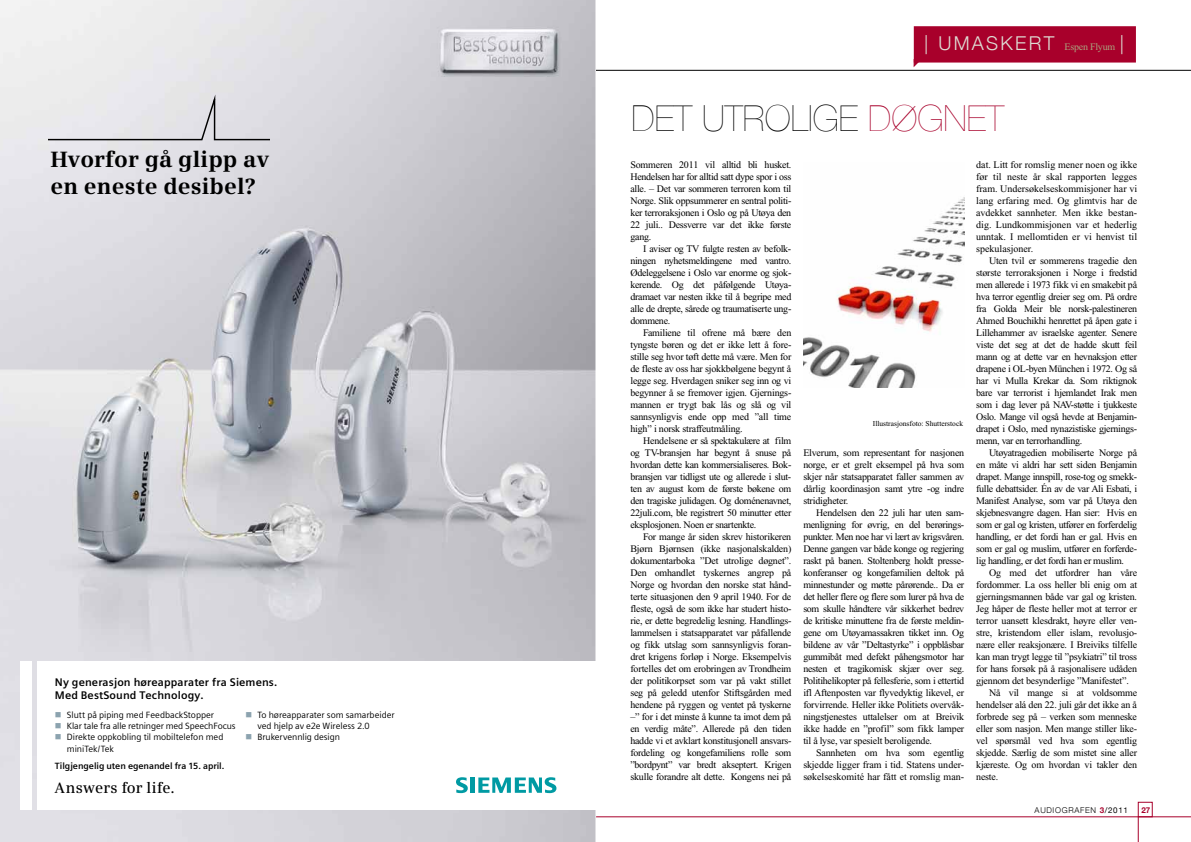
<style>
.page{position:relative;width:1191px;height:842px;background:#fff}
.page>*{position:absolute;margin:0;border:0;box-sizing:border-box;transform-origin:0 0}
.t1{font:200 36px "Helvetica Neue";color:#000}
.t2{font:700 22.1px/26.8px "Siemens Serif";letter-spacing:.005em;color:#000}
.t3{font:300 19.1px "Helvetica Neue";letter-spacing:.12em;color:#deddd4}
.t4{font:600 15.1px "Siemens Serif";letter-spacing:.02em;color:#000}
.t5{font:700 11px/13.1px "Siemens Sans";letter-spacing:.01em;color:#000}
.t6{font:10px/12px "Times New Roman";letter-spacing:-.02em;color:#000;text-align:justify}
.t7{font:9px/11.4px "Siemens Sans";letter-spacing:-.01em;color:#000}
.t8{font:700 9px "Siemens Sans";letter-spacing:-.005em;color:#000}
.t9{font:300 8px "Helvetica Neue";color:#000}
.t10{font:8px "Helvetica Neue";color:#000}
.t11{font:700 8px "Helvetica Neue";color:#a8002b}
.t12{font:7.5px "Times New Roman";color:#000}
.s1{color:#8ca3af}
.s2{font-family:"Times New Roman";font-weight:400;font-size:10px;color:#aaa47e}
.s3{color:#a8002b}
.s4{font-weight:300}
.s5{font-weight:700;color:#a8002b}
</style>
<div class="page">
<hr style="left:0;top:817px;width:597px;height:1px;background:#a8002b">
<div style="left:1138px;top:802px;width:14px;height:15px;border:1px solid #a8002b"></div>
<hr style="left:597px;top:817px;width:594px;height:1px;background:#a8002b">
<svg style="left:1138px;top:817px;width:1px;height:25px"></svg>
<hr style="left:595px;top:70px;width:596px;height:1px;background:#000">
<div style="left:913px;top:26px;width:223px;height:37px;background:#a8002b;border:4px solid #a8002b"></div>
<svg style="left:913px;top:59px;width:6px;height:8px"></svg>
<img style="left:0;top:0;width:595px;height:842px">
<div style="left:38px;top:662px;width:558px;height:148px;background:#fff"></div>
<div style="left:21px;top:662px;width:11px;height:148px;background:#fff"></div>
<svg style="left:456px;top:777px;width:12px;height:16px"></svg>
<hr style="left:470px;top:777px;width:4px;height:16px;background:#009aa3">
<svg style="left:478px;top:777px;width:78px;height:16px"></svg>
<img style="left:431px;top:21px;width:131px;height:56px">
<svg style="left:49px;top:90px;width:220px;height:51px;background:#dcdce0"></svg>
<img style="left:803px;top:197px;width:161px;height:191px">
<h2 class="t2" style="left:50px;top:146px;width:220px">Hvorfor gå glipp av en eneste desibel?</h2>
<p class="t5" style="left:55px;top:676px;width:224px">Ny generasjon høreapparater fra Siemens.<br>Med BestSound Technology.</p>
<p class="t7" style="left:55px;top:709px;width:161px"><span class="s1">■</span> Slutt på piping med FeedbackStopper</p>
<p class="t7" style="left:55px;top:720px;width:182px"><span class="s1">■</span> Klar tale fra alle retninger med SpeechFocus</p>
<p class="t7" style="left:67px;top:731px;width:158px;text-indent:-12px"><span class="s1">■</span> Direkte oppkobling til mobiltelefon med miniTek/Tek</p>
<p class="t8" style="left:55px;top:761px;width:171px">Tilgjengelig uten egenandel fra 15. april.</p>
<h3 class="t4" style="left:55px;top:779px;width:121px">Answers for life.</h3>
<p class="t7" style="left:257px;top:709px;width:139px;text-indent:-12px"><span class="s1">■</span> To høreapparater som samarbeider ved hjelp av e2e Wireless 2.0</p>
<p class="t7" style="left:245px;top:731px;width:96px"><span class="s1">■</span> Brukervennlig design</p>
<h3 class="t3" style="left:924px;top:31px;width:201px">| U MASKER T <span class="s2">Espen Flyum</span> |</h3>
<h1 class="t1" style="left:631px;top:97px;width:21px">DET</h1>
<h1 class="t1" style="left:702px;top:97px;width:284px">UTROLIGE <span class="s3">DØGNET</span></h1>
<p class="t6" style="left:630px;top:159px;width:162px">Sommeren 2011 vil alltid bli husket.<br>Hendelsen har for alltid satt dype spor i oss alle. – Det var sommeren terroren kom til Norge. Slik oppsummerer en sentral politi&shy;ker terroraksjonen i Oslo og på Utøya den 22 juli.. Dessverre var det ikke første gang.</p>
<p class="t6" style="left:630px;top:243px;width:162px;text-indent:13px">I aviser og TV fulgte resten av befolk&shy;ningen nyhetsmeldingene med vantro.<br>Ødeleggelsene i Oslo var enorme og sjok&shy;kerende. Og det påfølgende Utøya&shy;dramaet var nesten ikke til å begripe med alle de drepte, sårede og traumatiserte ung&shy;dommene.</p>
<p class="t6" style="left:630px;top:327px;width:162px;text-indent:13px">Familiene til ofrene må bære den tyngste børen og det er ikke lett å fore&shy;stille seg hvor tøft dette må være. Men for de fleste av oss har sjokkbølgene begynt å legge seg. Hverdagen sniker seg inn og vi begynner å se fremover igjen. Gjernings&shy;mannen er trygt bak lås og slå og vil sannsynligvis ende opp med ”all time high” i norsk straffeutmåling.</p>
<p class="t6" style="left:630px;top:435px;width:162px;text-indent:13px">Hendelsene er så spektakulære at film og TV-bransjen har begynt å snuse på hvordan dette kan kommersialiseres. Bok&shy;bransjen var tidligst ute og allerede i slut&shy;ten av august kom de første bøkene om den tragiske julidagen. Og doménenavnet, 22juli.com, ble registrert 50 minutter etter eksplosjonen. Noen er snartenkte.</p>
<p class="t6" style="left:630px;top:531px;width:162px;text-indent:13px">For mange år siden skrev historikeren Bjørn Bjørnsen (ikke nasjonalskalden) dokumentarboka ”Det utrolige døgnet”.<br>Den omhandlet tyskernes angrep på Norge og hvordan den norske stat hånd&shy;terte situasjonen den 9 april 1940. For de fleste, også de som ikke har studert histo&shy;rie, er dette begredelig lesning. Handlings&shy;lammelsen i statsapparatet var påfallende og fikk utslag som sannsynligvis foran&shy;dret krigens forløp i Norge. Eksempelvis fortelles det om erobringen av Trondheim der politikorpset som var på vakt stillet seg på geledd utenfor Stiftsgården med hendene på ryggen og ventet på tyskerne –” for i det minste å kunne ta imot dem på en verdig måte”. Allerede på den tiden hadde vi et avklart konstitusjonell ansvars&shy;fordeling og kongefamiliens rolle som ”bordpynt” var bredt akseptert. Krigen skulle forandre alt dette. Kongens nei på</p>
<p class="t12" style="left:873px;top:420px;width:92px">Illustrasjonsfoto: Shutterstock</p>
<p class="t6" style="left:803px;top:447px;width:162px">Elverum, som representant for nasjonen norge, er et grelt eksempel på hva som skjer når statsapparatet faller sammen av dårlig koordinasjon samt ytre -og indre stridigheter.</p>
<p class="t6" style="left:803px;top:507px;width:162px;text-indent:13px">Hendelsen den 22 juli har uten sam&shy;menligning for øvrig, en del berørings&shy;punkter. Men noe har vi lært av krigsvåren.<br>Denne gangen var både konge og regjering raskt på banen. Stoltenberg holdt presse&shy;konferanser og kongefamilien deltok på minnestunder og møtte pårørende.. Da er det heller flere og flere som lurer på hva de som skulle håndtere vår sikkerhet bedrev de kritiske minuttene fra de første meldin&shy;gene om Utøyamassakren tikket inn. Og bildene av vår ”Deltastyrke” i oppblåsbar gummibåt med defekt påhengsmotor har nesten et tragikomisk skjær over seg.<br>Politihelikopter på fellesferie, som i ettertid ifl Aftenposten var flyvedyktig likevel, er forvirrende. Heller ikke Politiets overvåk&shy;ningstjenestes uttalelser om at Breivik ikke hadde en ”profil” som fikk lamper til å lyse, var spesielt beroligende.</p>
<p class="t6" style="left:803px;top:747px;width:162px;text-indent:13px">Sannheten om hva som egentlig skjedde ligger fram i tid. Statens under&shy;søkelseskomité har fått et romslig man-</p>
<p class="t6" style="left:976px;top:159px;width:162px">dat. Litt for romslig mener noen og ikke før til neste år skal rapporten legges fram. Undersøkelseskommisjoner har vi lang erfaring med. Og glimtvis har de avdekket sannheter. Men ikke bestan&shy;dig. Lundkommisjonen var et hederlig unntak. I mellomtiden er vi henvist til spekulasjoner.</p>
<p class="t6" style="left:976px;top:255px;width:162px;text-indent:13px">Uten tvil er sommerens tragedie den største terroraksjonen i Norge i fredstid men allerede i 1973 fikk vi en smakebit på hva terror egentlig dreier seg om. På ordre fra Golda Meir ble norsk-palestineren Ahmed Bouchikhi henrettet på åpen gate i Lillehammer av israelske agenter. Senere viste det seg at det de hadde skutt feil mann og at dette var en hevnaksjon etter drapene i OL-byen München i 1972. Og så har vi Mulla Krekar da. Som riktignok bare var terrorist i hjemlandet Irak men som i dag lever på NAV-støtte i tjukkeste Oslo. Mange vil også hevde at Benjamin&shy;drapet i Oslo, med nynazistiske gjernings&shy;menn, var en terrorhandling.</p>
<p class="t6" style="left:976px;top:447px;width:162px;text-indent:13px">Utøyatragedien mobiliserte Norge på en måte vi aldri har sett siden Benjamin drapet. Mange innspill, rose-tog og smekk&shy;fulle debattsider. Én av de var Ali Esbati, i Manifest Analyse, som var på Utøya den skjebnesvangre dagen. Han sier: Hvis en som er gal og kristen, utfører en forferdelig handling, er det fordi han er gal. Hvis en som er gal og muslim, utfører en forferde&shy;lig handling, er det fordi han er muslim.</p>
<p class="t6" style="left:989px;top:567px;width:150px">Og med det utfordrer han våre</p>
<p class="t6" style="left:976px;top:579px;width:162px">fordommer. La oss heller bli enig om at</p>
<p class="t6" style="left:976px;top:591px;width:162px">gjerningsmannen både var gal og kristen.</p>
<p class="t6" style="left:976px;top:603px;width:162px">Jeg håper de fleste heller mot at terror er</p>
<p class="t6" style="left:976px;top:615px;width:162px">terror uansett klesdrakt, høyre eller ven-</p>
<p class="t6" style="left:976px;top:627px;width:162px">stre, kristendom eller islam, revolusjo-</p>
<p class="t6" style="left:976px;top:639px;width:162px">nære eller reaksjonære. I Breiviks tilfelle</p>
<p class="t6" style="left:976px;top:651px;width:162px">kan man trygt legge til ”psykiatri” til tross</p>
<p class="t6" style="left:976px;top:663px;width:162px">for hans forsøk på å rasjonalisere udåden</p>
<p class="t6" style="left:976px;top:675px;width:154px">gjennom det besynderlige ”Manifestet”.</p>
<p class="t6" style="left:989px;top:687px;width:150px">Nå vil mange si at voldsomme</p>
<p class="t6" style="left:976px;top:699px;width:162px">hendelser alá den 22. juli går det ikke an å</p>
<p class="t6" style="left:976px;top:711px;width:162px">forbrede seg på – verken som menneske</p>
<p class="t6" style="left:976px;top:723px;width:162px">eller som nasjon. Men mange stiller like-</p>
<p class="t6" style="left:976px;top:735px;width:162px">vel spørsmål ved hva som egentlig</p>
<p class="t6" style="left:976px;top:747px;width:162px">skjedde. Særlig de som mistet sine aller</p>
<p class="t6" style="left:976px;top:759px;width:162px">kjæreste. Og om hvordan vi takler den</p>
<p class="t6" style="left:976px;top:771px;width:24px">neste.</p>
<p class="t9" style="left:1034px;top:805px;width:7px">AUDIOGRAFE</p>
<p class="t10" style="left:1090px;top:805px;width:39px"><span class="s4">N</span> <span class="s5">3</span>/2011</p>
<p class="t11" style="left:1141px;top:805px;width:10px">27</p>
</div>
